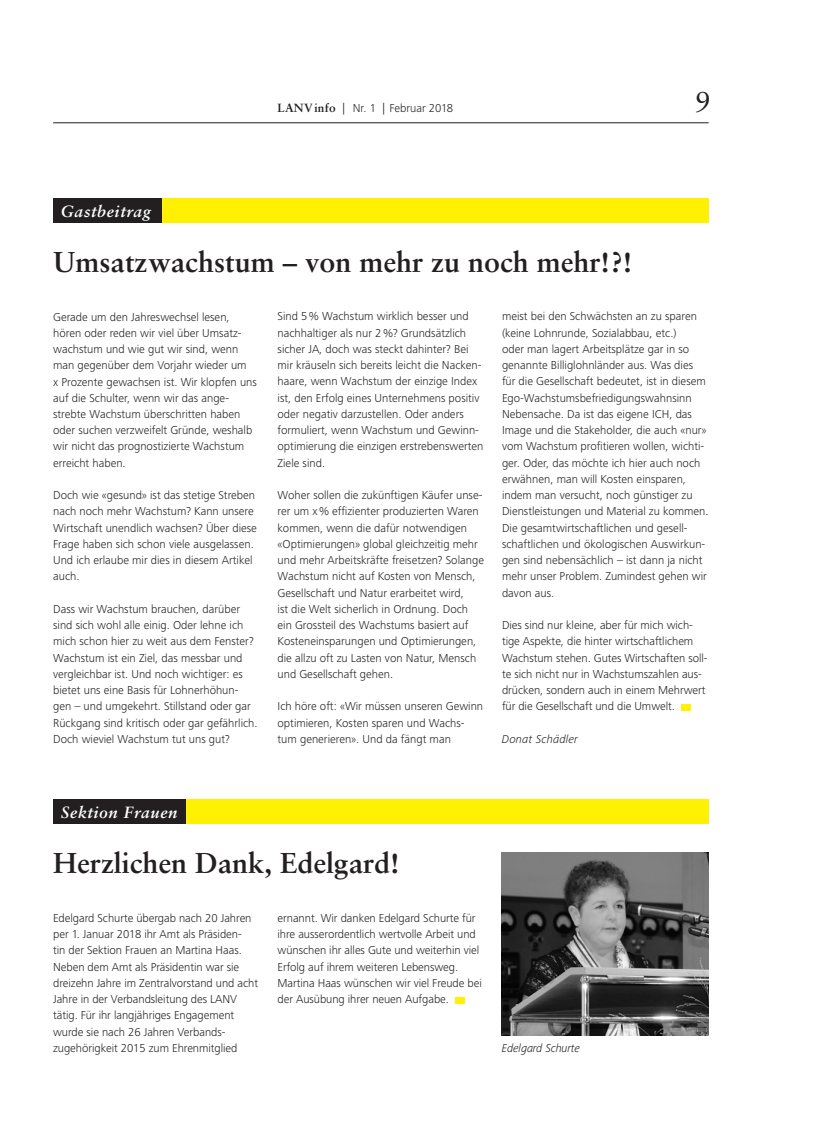
<style>
.page{position:relative;width:815px;height:1134px;background:#fff}
.page>*{position:absolute;margin:0;border:0;box-sizing:border-box;transform-origin:0 0}
.t1{font:700 28.75px "Sabon";color:#231f20}
.t2{font:28.75px "Sabon";color:#231f20}
.t3{font:italic 700 16.25px "Sabon";letter-spacing:.04em;color:#fff}
.t4{font:300 11.88px/16.2px "Frutiger Next LT";color:#231f20}
.t5{font:italic 300 11.88px "Frutiger Next LT";letter-spacing:-.02em;color:#231f20}
.t6{font:italic 300 11.88px "Frutiger Next LT";color:#231f20}
.s1{font-family:"Sabon";font-weight:700}
</style>
<div class="page">
<hr style="left:53px;top:123px;width:656px;height:1px;background:#231f20">
<div style="left:681px;top:704px;width:9px;height:7px;background:#fff101"></div>
<div style="left:118px;top:198px;width:591px;height:25px;background:#fff101"></div>
<div style="left:53px;top:198px;width:108px;height:25px;background:#231f20"></div>
<div style="left:455px;top:997px;width:9px;height:6px;background:#fff101"></div>
<div style="left:118px;top:800px;width:591px;height:24px;background:#fff101"></div>
<div style="left:53px;top:800px;width:133px;height:24px;background:#231f20"></div>
<img style="left:502px;top:852px;width:207px;height:183px">
<p class="t4" style="left:278px;top:100px;width:177px"><span class="s1">LANV info</span> | Nr. 1 | Februar 2018</p>
<h1 class="t2" style="left:695px;top:85px;width:17px">9</h1>
<h2 class="t3" style="left:61px;top:201px;width:92px">Gastbeitrag</h2>
<h1 class="t1" style="left:53px;top:244px;width:581px">Umsatzwachstum – von mehr zu noch mehr!?!</h1>
<p class="t4" style="left:53px;top:308px;width:205px">Gerade um den Jahreswechsel lesen, hören oder reden wir viel über Umsatz&shy;wachstum und wie gut wir sind, wenn man gegenüber dem Vorjahr wieder um<br>x Prozente gewachsen ist. Wir klopfen uns auf die Schulter, wenn wir das ange&shy;strebte Wachstum überschritten haben oder suchen verzweifelt Gründe, weshalb wir nicht das prognostizierte Wachstum erreicht haben.</p>
<p class="t4" style="left:53px;top:487px;width:205px">Doch wie «gesund» ist das stetige Streben nach noch mehr Wachstum? Kann unsere Wirtschaft unendlich wachsen? Über diese Frage haben sich schon viele ausgelassen.<br>Und ich erlaube mir dies in diesem Artikel auch.</p>
<p class="t4" style="left:53px;top:601px;width:206px">Dass wir Wachstum brauchen, darüber sind sich wohl alle einig. Oder lehne ich mich schon hier zu weit aus dem Fenster?<br>Wachstum ist ein Ziel, das messbar und vergleichbar ist. Und noch wichtiger: es bietet uns eine Basis für Lohnerhöhun&shy;gen – und umgekehrt. Stillstand oder gar Rückgang sind kritisch oder gar gefährlich.<br>Doch wieviel Wachstum tut uns gut?</p>
<p class="t4" style="left:278px;top:308px;width:207px">Sind 5% Wachstum wirklich besser und nachhaltiger als nur 2%? Grundsätzlich sicher JA, doch was steckt dahinter? Bei mir kräuseln sich bereits leicht die Nacken&shy;haare, wenn Wachstum der einzige Index ist, den Erfolg eines Unternehmens positiv oder negativ darzustellen. Oder anders formuliert, wenn Wachstum und Gewinn&shy;optimierung die einzigen erstrebenswerten Ziele sind.</p>
<p class="t4" style="left:278px;top:487px;width:208px">Woher sollen die zukünftigen Käufer unse&shy;rer um x% effizienter produzierten Waren kommen, wenn die dafür notwendigen «Optimierungen» global gleichzeitig mehr und mehr Arbeitskräfte freisetzen? Solange Wachstum nicht auf Kosten von Mensch, Gesellschaft und Natur erarbeitet wird,<br>ist die Welt sicherlich in Ordnung. Doch ein Grossteil des Wachstums basiert auf Kosteneinsparungen und Optimierungen, die allzu oft zu Lasten von Natur, Mensch und Gesellschaft gehen.</p>
<p class="t4" style="left:278px;top:698px;width:207px">Ich höre oft: «Wir müssen unseren Gewinn optimieren, Kosten sparen und Wachs&shy;tum generieren». Und da fängt man</p>
<p class="t4" style="left:502px;top:308px;width:208px">meist bei den Schwächsten an zu sparen (keine Lohnrunde, Sozialabbau, etc.)<br>oder man lagert Arbeitsplätze gar in so genannte Billiglohnländer aus. Was dies für die Gesellschaft bedeutet, ist in diesem Ego-Wachstumsbefriedigungswahnsinn Nebensache. Da ist das eigene ICH, das Image und die Stakeholder, die auch «nur» vom Wachstum profitieren wollen, wichti&shy;ger. Oder, das möchte ich hier auch noch erwähnen, man will Kosten einsparen, indem man versucht, noch günstiger zu Dienstleistungen und Material zu kommen.<br>Die gesamtwirtschaftlichen und gesell&shy;schaftlichen und ökologischen Auswirkun&shy;gen sind nebensächlich – ist dann ja nicht mehr unser Problem. Zumindest gehen wir davon aus.</p>
<p class="t4" style="left:502px;top:617px;width:207px">Dies sind nur kleine, aber für mich wich&shy;tige Aspekte, die hinter wirtschaftlichem Wachstum stehen. Gutes Wirtschaften soll&shy;te sich nicht nur in Wachstumszahlen aus&shy;drücken, sondern auch in einem Mehrwert für die Gesellschaft und die Umwelt.</p>
<p class="t6" style="left:502px;top:733px;width:77px">Donat Schädler</p>
<h2 class="t3" style="left:61px;top:803px;width:118px">Sektion Frauen</h2>
<h1 class="t1" style="left:53px;top:845px;width:348px">Herzlichen Dank, Edelgard!</h1>
<p class="t4" style="left:53px;top:910px;width:206px">Edelgard Schurte übergab nach 20 Jahren per 1. Januar 2018 ihr Amt als Präsiden-<br>tin der Sektion Frauen an Martina Haas.<br>Neben dem Amt als Präsidentin war sie dreizehn Jahre im Zentralvorstand und acht Jahre in der Verbandsleitung des LANV tätig. Für ihr langjähriges Engagement wurde sie nach 26 Jahren Verbands&shy;zugehörigkeit 2015 zum Ehrenmitglied</p>
<p class="t4" style="left:278px;top:910px;width:206px">ernannt. Wir danken Edelgard Schurte für ihre ausserordentlich wertvolle Arbeit und wünschen ihr alles Gute und weiterhin viel Erfolg auf ihrem weiteren Lebensweg.<br>Martina Haas wünschen wir viel Freude bei der Ausübung ihrer neuen Aufgabe.</p>
<p class="t5" style="left:502px;top:1041px;width:80px">Edelgard Schurte</p>
</div>
